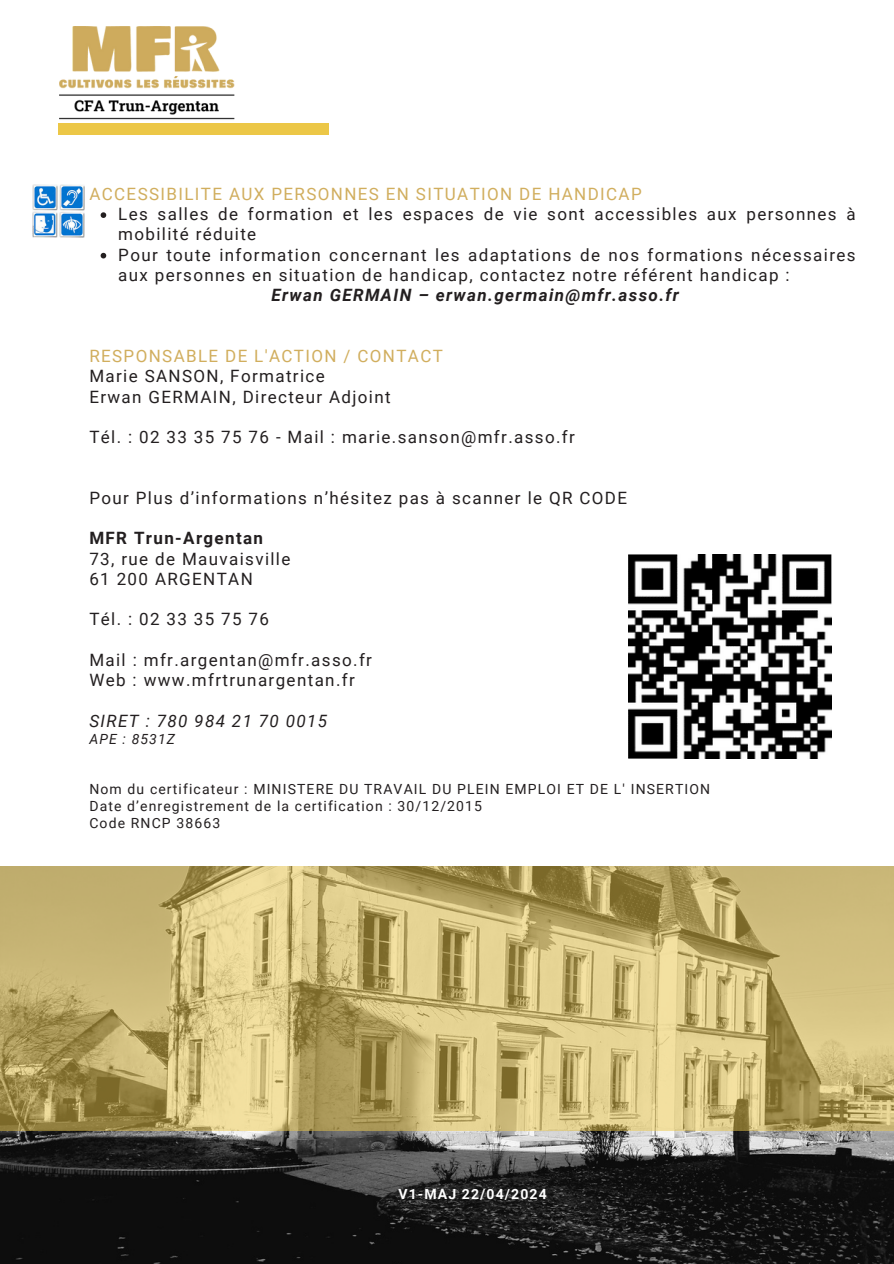
<style>
.page{position:relative;width:894px;height:1264px;background:#fff}
.page>*{position:absolute;margin:0;border:0;box-sizing:border-box;transform-origin:0 0}
.t1{font:16.95px/20.2px "Roboto";letter-spacing:.08em;color:#231f20}
.t2{font:16.95px "Roboto";letter-spacing:.08em;color:#d1ae5e}
.t3{font:italic 700 16.95px "Roboto";letter-spacing:.08em;color:#231f20}
.t4{font:italic 16.95px "Roboto";letter-spacing:.08em;color:#231f20}
.t5{font:13.95px "Roboto";letter-spacing:.08em;color:#231f20}
.t6{font:700 13.95px "Roboto";letter-spacing:.08em;color:#fff}
.t7{font:italic 13.95px "Roboto";letter-spacing:.08em;color:#231f20}
.s1{color:#d1ae5e}
.s2{font-weight:700}
</style>
<div class="page">
<img style="left:0;top:1130px;width:893px;height:133px">
<svg style="left:0;top:866px;width:893px;height:264px;background:#c4b272"></svg>
<div style="left:59px;top:123px;width:270px;height:12px;background:#ecc747"></div>
<img style="left:628px;top:554px;width:203px;height:204px">
<img style="left:32px;top:184px;width:53px;height:53px">
<img style="left:60px;top:26px;width:174px;height:94px">
<svg style="left:101px;top:212px;width:5px;height:6px"></svg>
<svg style="left:101px;top:253px;width:5px;height:5px"></svg>
<p class="t2" style="left:89px;top:184px;width:553px">ACCESSIBILITE AUX PERSONNES EN SITUATION DE HANDICAP</p>
<p class="t1" style="left:118px;top:204px;width:738px">Les salles de formation et les espaces de vie sont accessibles aux personnes à mobilité réduite</p>
<h3 class="t1" style="left:118px;top:245px;width:738px">Pour toute information concernant les adaptations de nos formations nécessaires aux personnes en situation de handicap, contactez notre référent handicap :</h3>
<h4 class="t3" style="left:271px;top:285px;width:409px">Erwan GERMAIN – erwan.germain@mfr.asso.fr</h4>
<h4 class="t1" style="left:89px;top:346px;width:355px"><span class="s1">RESPONSABLE DE L'ACTION / CONTACT<br></span>Marie SANSON, Formatrice<br>Erwan GERMAIN, Directeur Adjoint</h4>
<h4 class="t1" style="left:89px;top:427px;width:487px">Tél. : 02 33 35 75 76 - Mail : marie.sanson@mfr.asso.fr</h4>
<h4 class="t1" style="left:89px;top:488px;width:539px">Pour Plus d’informations n’hésitez pas à scanner le QR CODE</h4>
<h4 class="t1" style="left:89px;top:528px;width:202px"><span class="s2">MFR Trun-Argentan<br></span>73, rue de Mauvaisville<br>61 200 ARGENTAN</h4>
<h4 class="t1" style="left:89px;top:609px;width:181px">Tél. : 02 33 35 75 76</h4>
<h2 class="t1" style="left:89px;top:650px;width:284px">Mail : mfr.argentan@mfr.asso.fr<br>Web : www.mfrtrunargentan.fr</h2>
<p class="t4" style="left:89px;top:711px;width:239px">SIRET : 780 984 21 70 0015</p>
<p class="t7" style="left:89px;top:730px;width:87px">APE : 8531Z</p>
<p class="t5" style="left:89px;top:781px;width:622px">Nom du certificateur : MINISTERE DU TRAVAIL DU PLEIN EMPLOI ET DE L' INSERTION</p>
<p class="t5" style="left:89px;top:798px;width:394px">Date d’enregistrement de la certification : 30/12/2015</p>
<h5 class="t5" style="left:89px;top:815px;width:132px">Code RNCP 38663</h5>
<p class="t6" style="left:398px;top:1186px;width:150px">V1-MAJ 22/04/2024</p>
</div>
